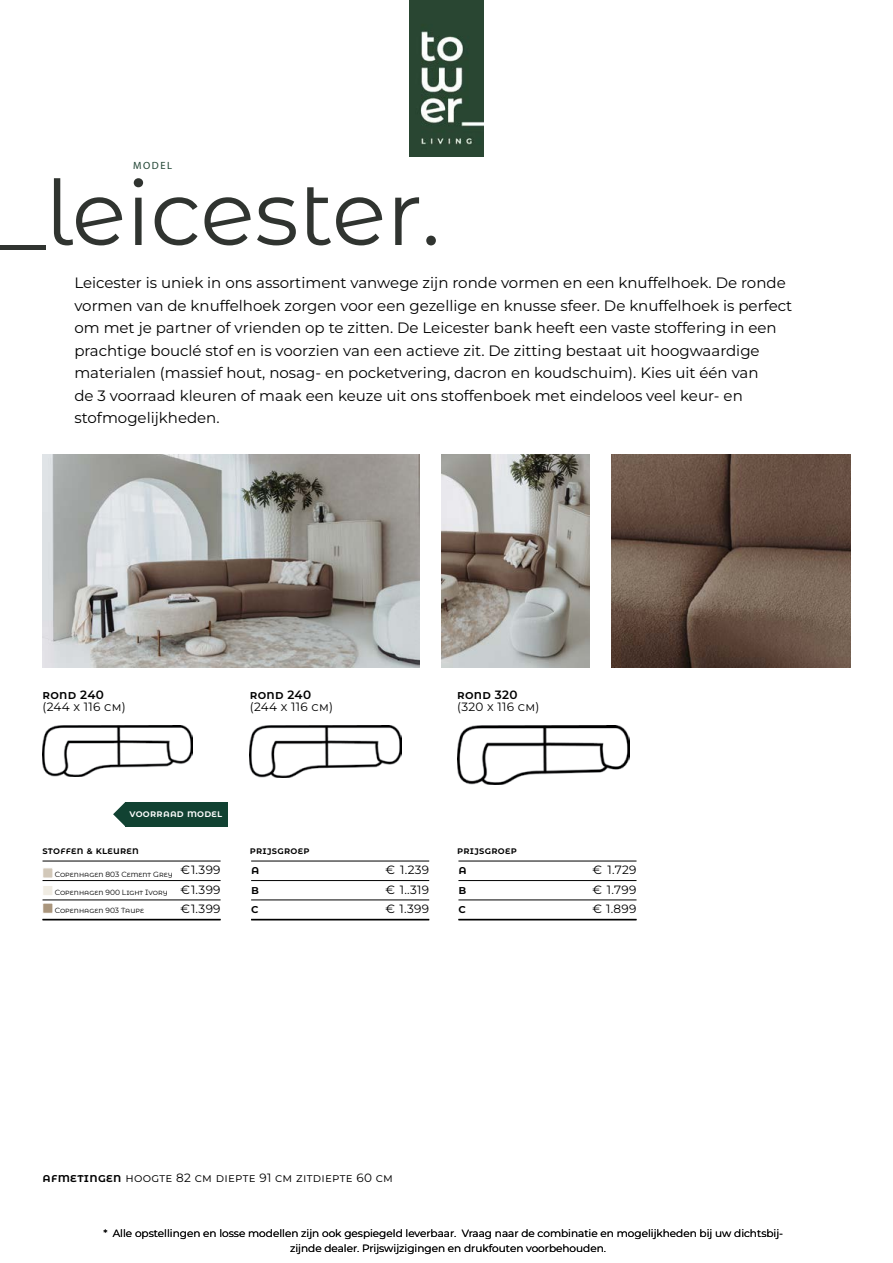
<style>
.page{position:relative;width:893px;height:1263px;background:#fff}
.page>*{position:absolute;margin:0;border:0;box-sizing:border-box;transform-origin:0 0}
.t1{font:90px "Montserrat Alternates";color:#303430}
.t2{font:15px/22.5px "Montserrat";color:#000}
.t3{font:12px/19.5px "Montserrat";letter-spacing:.025em;color:#000;text-align:justify}
.t4{font:12px "Montserrat";letter-spacing:.06em;color:#000}
.t5{font:600 12px/19.5px "Montserrat Alternates";letter-spacing:.025em;color:#000;text-align:justify}
.t6{font:10.5px/14.2px "Montserrat";color:#000}
.t7{font:10.5px "Myriad Pro";letter-spacing:.145em;color:#214434}
.t8{font:600 9.75px "Montserrat Alternates";letter-spacing:.025em;color:#000}
.t9{font:600 9.75px "Montserrat Alternates";letter-spacing:.025em;color:#fff}
.t10{font:7.5px "Montserrat Alternates";color:#000}
.s1{font-family:"Montserrat Alternates";font-weight:600}
</style>
<div class="page">
<img style="left:457px;top:726px;width:172px;height:58px">
<img style="left:43px;top:454px;width:377px;height:213px">
<img style="left:441px;top:454px;width:149px;height:213px">
<img style="left:611px;top:454px;width:239px;height:213px">
<img style="left:43px;top:726px;width:149px;height:51px">
<img style="left:250px;top:726px;width:151px;height:51px">
<svg style="left:113px;top:802px;width:12px;height:24px"></svg>
<div style="left:125px;top:802px;width:103px;height:24px;background:#114232"></div>
<hr style="left:43px;top:861px;width:178px;height:1px;background:#000">
<hr style="left:43px;top:880px;width:178px;height:1px;background:#000">
<hr style="left:43px;top:919px;width:178px;height:1px;background:#000">
<hr style="left:43px;top:900px;width:178px;height:1px;background:#000">
<hr style="left:251px;top:861px;width:178px;height:1px;background:#000">
<hr style="left:251px;top:880px;width:178px;height:1px;background:#000">
<hr style="left:251px;top:919px;width:178px;height:1px;background:#000">
<hr style="left:251px;top:900px;width:178px;height:1px;background:#000">
<hr style="left:458px;top:861px;width:178px;height:1px;background:#000">
<hr style="left:458px;top:880px;width:178px;height:1px;background:#000">
<hr style="left:458px;top:919px;width:178px;height:1px;background:#000">
<hr style="left:458px;top:900px;width:178px;height:1px;background:#000">
<img style="left:409px;top:0;width:75px;height:156px">
<div style="left:43px;top:868px;width:10px;height:10px;background:#d2c8b9;border:1px solid #fff"></div>
<div style="left:43px;top:885px;width:10px;height:11px;background:#f0ece3;border:1px solid #fff"></div>
<div style="left:43px;top:903px;width:10px;height:10px;background:#aa967d;border:1px solid #fff"></div>
<p class="t7" style="left:133px;top:159px;width:40px">MODEL</p>
<h1 class="t1" style="left:0;top:151px;width:442px">_leicester.</h1>
<p class="t2" style="left:74px;top:271px;width:719px">Leicester is uniek in ons assortiment vanwege zijn ronde vormen en een knuffelhoek. De ronde vormen van de knuffelhoek zorgen voor een gezellige en knusse sfeer. De knuffelhoek is perfect om met je partner of vrienden op te zitten. De Leicester bank heeft een vaste stoffering in een prachtige bouclé stof en is voorzien van een actieve zit. De zitting bestaat uit hoogwaardige materialen (massief hout, nosag- en pocketvering, dacron en koudschuim). Kies uit één van<br>de 3 voorraad kleuren of maak een keuze uit ons stoffenboek met eindeloos veel keur- en stofmogelijkheden.</p>
<p class="t5" style="left:43px;top:684px;width:63px">ROND 240</p>
<p class="t3" style="left:43px;top:696px;width:85px">(244 x 116 cm)</p>
<p class="t5" style="left:250px;top:684px;width:63px">ROND 240</p>
<p class="t3" style="left:250px;top:696px;width:85px">(244 x 116 cm)</p>
<p class="t9" style="left:130px;top:806px;width:94px">VOORRAAD MODEL</p>
<p class="t5" style="left:457px;top:684px;width:62px">ROND 320</p>
<p class="t3" style="left:457px;top:696px;width:84px">(320 x 116 cm)</p>
<p class="t8" style="left:43px;top:844px;width:98px">STOFFEN &amp; KLEUREN</p>
<p class="t10" style="left:55px;top:869px;width:120px">Copenhagen 803 Cement Grey</p>
<p class="t10" style="left:55px;top:887px;width:115px">Copenhagen 900 Light Ivory</p>
<p class="t10" style="left:55px;top:905px;width:91px">Copenhagen 903 Taupe</p>
<p class="t8" style="left:250px;top:844px;width:61px">PRIJSGROEP</p>
<p class="t8" style="left:457px;top:844px;width:61px">PRIJSGROEP</p>
<p class="t5" style="left:251px;top:860px;width:10px">A B C</p>
<p class="t3" style="left:180px;top:860px;width:42px">€1.399 €1.399 €1.399</p>
<p class="t3" style="left:385px;top:860px;width:45px">€ 1.239 € 1..319 € 1.399</p>
<p class="t3" style="left:593px;top:860px;width:45px">€ 1.729 € 1.799 € 1.899</p>
<p class="t5" style="left:458px;top:860px;width:10px">A B C</p>
<p class="t4" style="left:43px;top:1169px;width:352px"><span class="s1">AFMETINGEN</span> hoogte 82 cm diepte 91 cm zitdiepte 60 cm</p>
<p class="t6" style="left:290px;top:1226px;width:495px;text-indent:-187px">* Alle opstellingen en losse modellen zijn ook gespiegeld leverbaar. Vraag naar de combinatie en mogelijkheden bij uw dichtsbij&shy;zijnde dealer. Prijswijzigingen en drukfouten voorbehouden.</p>
</div>
